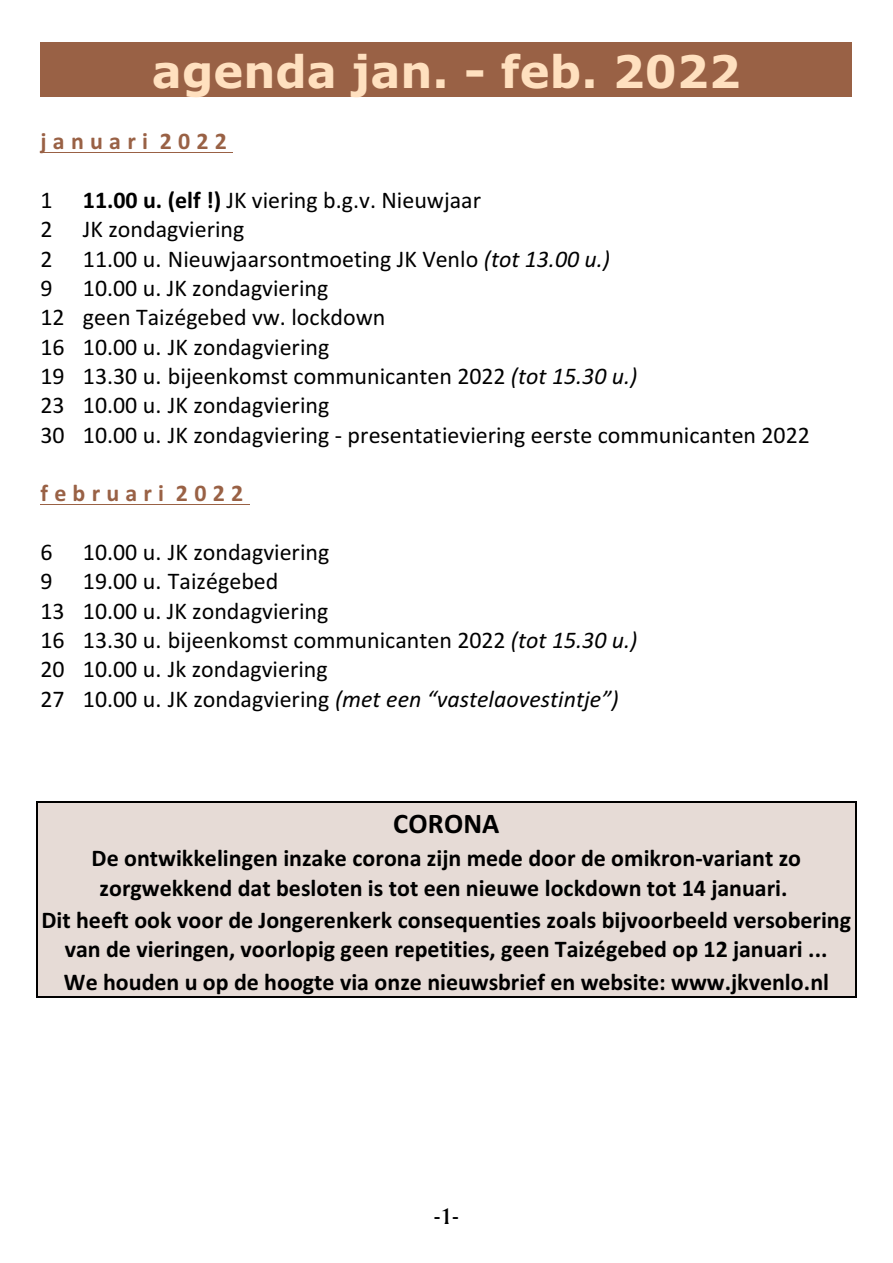
<style>
.page{position:relative;width:893px;height:1263px;background:#fff}
.page>*{position:absolute;margin:0;border:0;box-sizing:border-box;transform-origin:0 0}
.t1{font:700 45px "Verdana";color:#ffe0bf}
.t2{font:700 28.5px "Calibri";letter-spacing:.005em;color:#000}
.t3{font:24px/29.4px "Calibri";color:#000}
.t4{font:700 24px/29.4px "Calibri";color:#000;text-align:center}
.t5{font:700 24px "Calibri";letter-spacing:.26em;color:#996145}
.t6{font:24px "Amerigo BT Medium A";color:#000}
.s1{font-weight:700}
.s2{font-style:italic}
</style>
<div class="page">
<div style="left:40px;top:42px;width:812px;height:55px;background:#996145"></div>
<div style="left:36px;top:801px;width:821px;height:42px;background:#e6dbd6"></div>
<hr style="left:36px;top:801px;width:1px;height:44px;background:#000">
<hr style="left:855px;top:801px;width:2px;height:44px;background:#000">
<hr style="left:36px;top:801px;width:820px;height:1px;background:#000">
<div style="left:36px;top:843px;width:821px;height:62px;background:#e6dbd6"></div>
<hr style="left:36px;top:842px;width:1px;height:64px;background:#000">
<hr style="left:855px;top:842px;width:2px;height:64px;background:#000">
<div style="left:36px;top:905px;width:821px;height:62px;background:#e6dbd6"></div>
<hr style="left:36px;top:904px;width:1px;height:64px;background:#000">
<hr style="left:855px;top:904px;width:2px;height:64px;background:#000">
<div style="left:36px;top:967px;width:821px;height:30px;background:#e6dbd6"></div>
<hr style="left:36px;top:965px;width:1px;height:32px;background:#000">
<hr style="left:855px;top:965px;width:2px;height:32px;background:#000">
<hr style="left:36px;top:996px;width:820px;height:1px;background:#000">
<hr style="left:40px;top:152px;width:193px;height:1px;background:#996145">
<hr style="left:40px;top:504px;width:210px;height:1px;background:#996145">
<h1 class="t1" style="left:152px;top:53px;width:590px">agenda jan. - feb. 2022</h1>
<p class="t5" style="left:40px;top:131px;width:188px">januari 2022</p>
<p class="t3" style="left:40px;top:187px;width:14px">1</p>
<p class="t3" style="left:83px;top:187px;width:400px"><span class="s1">11.00 u. (elf !)</span> JK viering b.g.v. Nieuwjaar</p>
<p class="t3" style="left:40px;top:216px;width:14px">2</p>
<p class="t3" style="left:83px;top:216px;width:163px">JK zondagviering</p>
<p class="t3" style="left:40px;top:246px;width:14px">2</p>
<p class="t3" style="left:83px;top:246px;width:529px">11.00 u. Nieuwjaarsontmoeting JK Venlo <span class="s2">(tot 13.00 u.)</span></p>
<p class="t3" style="left:40px;top:275px;width:14px">9</p>
<p class="t3" style="left:40px;top:275px;width:771px;text-indent:42px">10.00 u. JK zondagviering<br>12 geen Taizégebed vw. lockdown<br>16 10.00 u. JK zondagviering<br>19 13.30 u. bijeenkomst communicanten 2022 <span class="s2">(tot 15.30 u.)<br></span>23 10.00 u. JK zondagviering<br>30 10.00 u. JK zondagviering - presentatieviering eerste communicanten 2022</p>
<p class="t5" style="left:40px;top:483px;width:204px">februari 2022</p>
<p class="t3" style="left:40px;top:539px;width:14px">6</p>
<p class="t3" style="left:83px;top:539px;width:248px">10.00 u. JK zondagviering</p>
<p class="t3" style="left:40px;top:569px;width:14px">9</p>
<p class="t3" style="left:40px;top:569px;width:598px;text-indent:42px">19.00 u. Taizégebed<br>13 10.00 u. JK zondagviering<br>16 13.30 u. bijeenkomst communicanten 2022 <span class="s2">(tot 15.30 u.)<br></span>20 10.00 u. Jk zondagviering<br>27 10.00 u. JK zondagviering <span class="s2">(met een “vastelaovestintje”)</span></p>
<p class="t2" style="left:393px;top:811px;width:108px">CORONA</p>
<p class="t4" style="left:92px;top:846px;width:711px">De ontwikkelingen inzake corona zijn mede door de omikron-variant zo zorgwekkend dat besloten is tot een nieuwe lockdown tot 14 januari.</p>
<p class="t4" style="left:41px;top:907px;width:811px">Dit heeft ook voor de Jongerenkerk consequenties zoals bijvoorbeeld versobering van de vieringen, voorlopig geen repetities, geen Taizégebed op 12 januari ...</p>
<p class="t4" style="left:64px;top:969px;width:767px">We houden u op de hoogte via onze nieuwsbrief en website: www.jkvenlo.nl</p>
<p class="t6" style="left:434px;top:1205px;width:26px">-1-</p>
</div>
